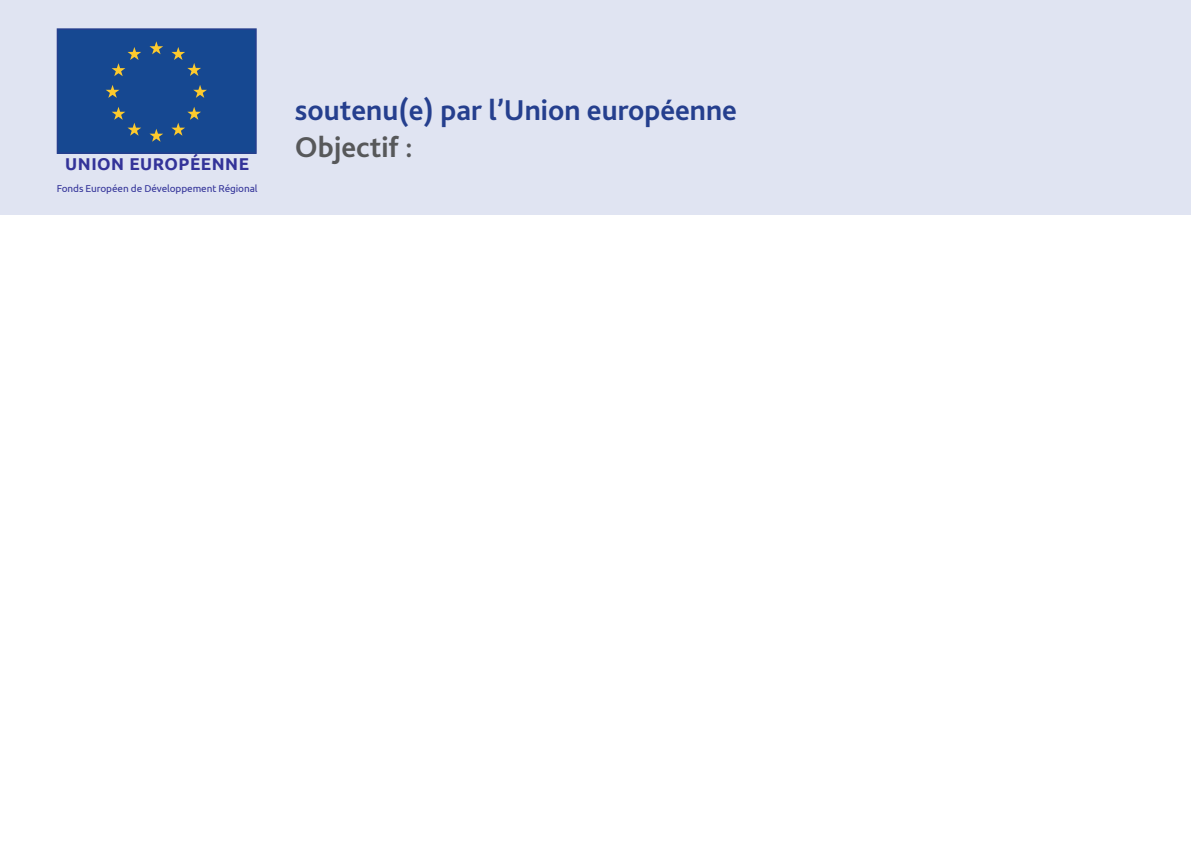
<style>
.page{position:relative;width:1191px;height:842px;background:#fff}
.page>*{position:absolute;margin:0;border:0;box-sizing:border-box;transform-origin:0 0}
.t1{font:700 30px "Bliss 2";color:#253f8e}
.t2{font:700 30px "Bliss 2";color:#57585a}
.t3{font:700 17.1px "Ubuntu";letter-spacing:.03em;color:#339}
.t4{font:10px "Ubuntu";letter-spacing:-.01em;color:#339}
</style>
<div class="page">
<div style="left:0;top:0;width:1191px;height:215px;background:#e0e4f2"></div>
<div style="left:57px;top:29px;width:199px;height:124px;background:#164891"></div>
<svg style="left:149px;top:41px;width:14px;height:13px"></svg>
<svg style="left:171px;top:47px;width:30px;height:29px"></svg>
<svg style="left:193px;top:85px;width:14px;height:13px"></svg>
<svg style="left:171px;top:107px;width:30px;height:29px"></svg>
<svg style="left:149px;top:129px;width:14px;height:13px"></svg>
<svg style="left:112px;top:107px;width:29px;height:29px"></svg>
<svg style="left:106px;top:85px;width:13px;height:13px"></svg>
<svg style="left:112px;top:47px;width:29px;height:29px"></svg>
<div style="left:57px;top:28px;width:200px;height:126px;border:2px solid #253f8e"></div>
<p class="t3" style="left:65px;top:154px;width:185px">UNION EUROPÉENNE</p>
<p class="t4" style="left:57px;top:183px;width:202px">Fonds Européen de Développement Régional</p>
<p class="t1" style="left:295px;top:91px;width:443px">soutenu(e) par l’Union européenne</p>
<p class="t2" style="left:295px;top:128px;width:119px">Objectif :</p>
</div>
